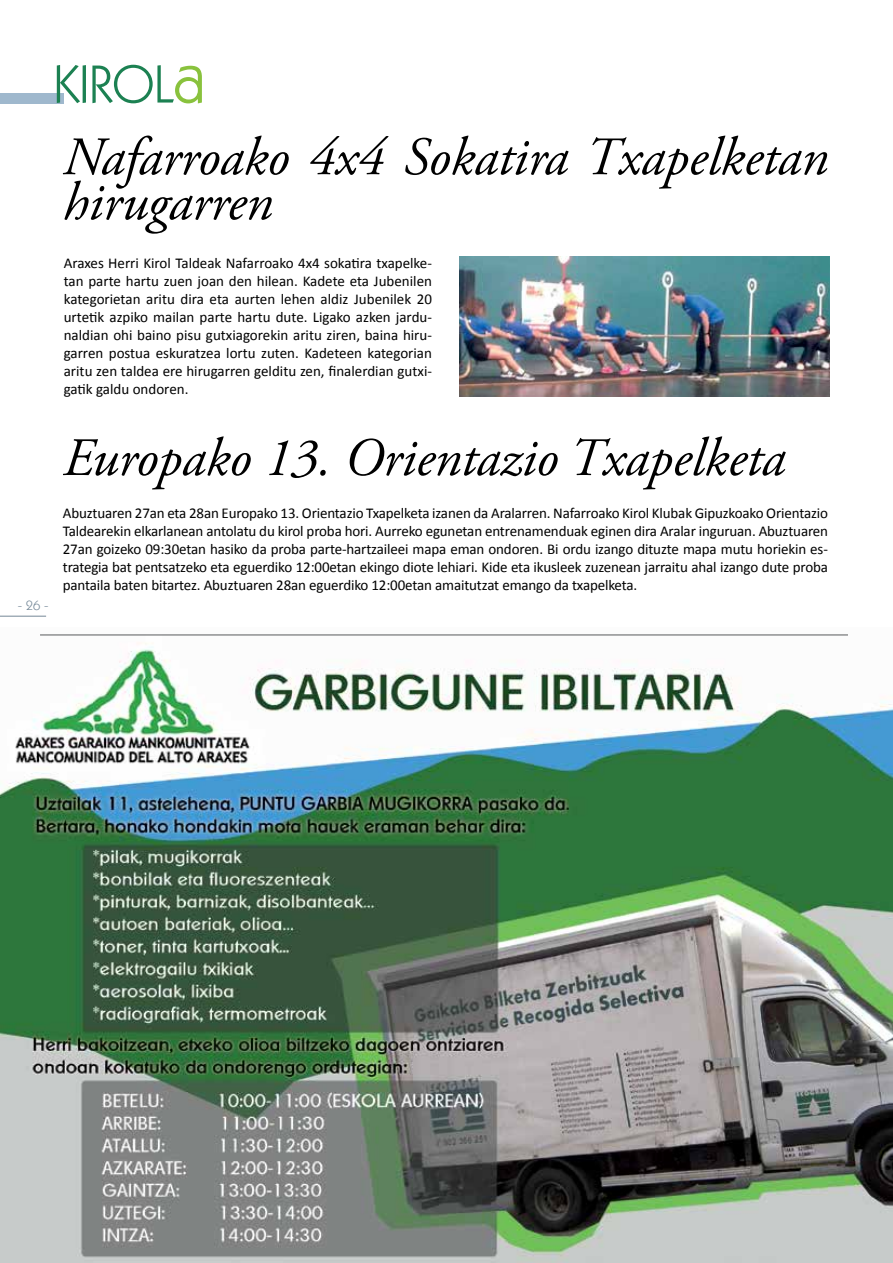
<style>
.page{position:relative;width:893px;height:1263px;background:#fff}
.page>*{position:absolute;margin:0;border:0;box-sizing:border-box;transform-origin:0 0}
.t1{font:italic 54px/45px "Adobe Garamond Pro";letter-spacing:-.005em;color:#000}
.t2{font:54px "Kabel IT Cby BT";color:#1c8152}
.t3{font:15px/18px "Calibri";letter-spacing:-.01em;color:#000;text-align:justify}
.t4{font:13.5px "Kabel IT Cby BT";color:#748797}
.s1{font-size:72px;color:#89c23d}
</style>
<div class="page">
<hr style="left:0;top:616px;width:46px;height:1px;background:#748797">
<img style="left:0;top:634px;width:893px;height:629px">
<img style="left:459px;top:257px;width:370px;height:139px">
<div style="left:0;top:93px;width:64px;height:11px;background:#9fb8cd"></div>
<hr style="left:40px;top:635px;width:808px;height:1px;background:#58595b">
<h1 class="t2" style="left:54px;top:51px;width:153px">KIROL<span class="s1">a</span></h1>
<h1 class="t1" style="left:63px;top:136px;width:767px">Nafarroako 4x4 Sokatira Txapelketan hirugarren</h1>
<p class="t3" style="left:64px;top:254px;width:370px">Araxes Herri Kirol Taldeak Nafarroako 4x4 sokatira txapelke&shy;tan parte hartu zuen joan den hilean. Kadete eta Jubenilen kategorietan aritu dira eta aurten lehen aldiz Jubenilek 20 urtetik azpiko mailan parte hartu dute. Ligako azken jardu&shy;naldian ohi baino pisu gutxiagorekin aritu ziren, baina hiru&shy;garren postua eskuratzea lortu zuten. Kadeteen kategorian aritu zen taldea ere hirugarren gelditu zen, finalerdian gutxi&shy;gatik galdu ondoren.</p>
<p class="t4" style="left:18px;top:597px;width:32px">- 26 -</p>
<h1 class="t1" style="left:63px;top:437px;width:724px">Europako 13. Orientazio Txapelketa</h1>
<p class="t3" style="left:63px;top:504px;width:767px">Abuztuaren 27an eta 28an Europako 13. Orientazio Txapelketa izanen da Aralarren. Nafarroako Kirol Klubak Gipuzkoako Orientazio Taldearekin elkarlanean antolatu du kirol proba hori. Aurreko egunetan entrenamenduak eginen dira Aralar inguruan. Abuztuaren 27an goizeko 09:30etan hasiko da proba parte-hartzaileei mapa eman ondoren. Bi ordu izango dituzte mapa mutu horiekin es&shy;trategia bat pentsatzeko eta eguerdiko 12:00etan ekingo diote lehiari. Kide eta ikusleek zuzenean jarraitu ahal izango dute proba pantaila baten bitartez. Abuztuaren 28an eguerdiko 12:00etan amaitutzat emango da txapelketa.</p>
</div>
